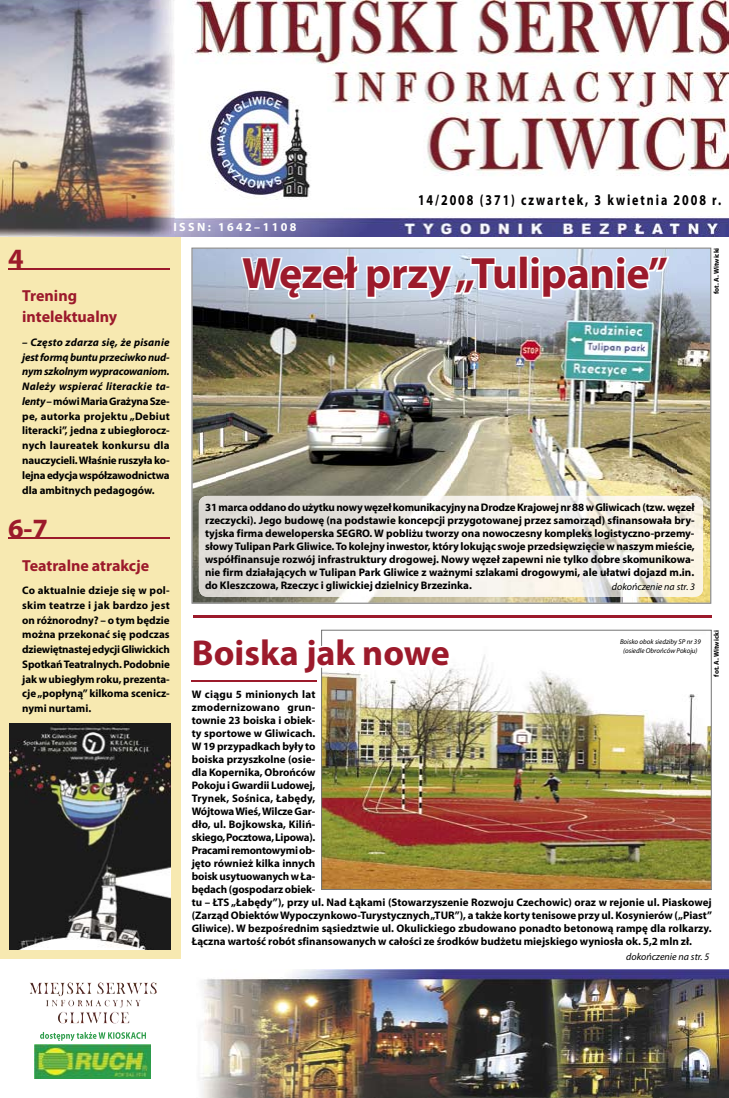
<style>
.page{position:relative;width:729px;height:1098px;background:#fff}
.page>*{position:absolute;margin:0;border:0;box-sizing:border-box;transform-origin:0 0}
.t1{font:700 44px "Myriad Pro";letter-spacing:-.01em;color:#9c1a2b}
.t2{font:700 36px "Myriad Pro";color:#9c1a2b}
.t3{font:700 28px "Myriad Pro";color:#9c1a2b}
.t4{font:700 16px/21.5px "Myriad Pro";color:#9c1a2b}
.t5{font:700 15px "Myriad Pro";letter-spacing:.16em;color:#000;scale:.8 1}
.t6{font:700 12px "Myriad Pro";letter-spacing:.2em;color:#fff}
.t7{font:700 11px/13px "Myriad Pro";color:#000;text-align:justify}
.t8{font:italic 10px "Myriad Pro";color:#000}
.t9{font:italic 7px/9px "Myriad Pro";color:#000;text-align:center}
.t10{font:700 7px "Myriad Pro";color:#000}
.s1{font-style:italic}
</style>
<div class="page">
<img style="left:191px;top:247px;width:520px;height:356px">
<div style="left:0;top:234px;width:181px;height:724px;background:#f7e9b1"></div>
<hr style="left:8px;top:268px;width:162px;height:1px;background:#9c1a2b">
<hr style="left:8px;top:537px;width:162px;height:1px;background:#9c1a2b">
<hr style="left:193px;top:615px;width:518px;height:1px;background:#9c1a2b">
<hr style="left:193px;top:617px;width:518px;height:1px;background:#9c1a2b">
<svg style="left:239px;top:254px;width:279px;height:47px"></svg>
<div style="left:518px;top:255px;width:10px;height:35px;border:3px solid #fff"></div>
<svg style="left:528px;top:254px;width:143px;height:46px"></svg>
<img style="left:199px;top:495px;width:504px;height:101px;border-radius:9px">
<img style="left:322px;top:630px;width:388px;height:258px">
<hr style="left:321px;top:630px;width:1px;height:259px;background:#747474">
<hr style="left:321px;top:888px;width:390px;height:1px;background:#747474">
<hr style="left:710px;top:630px;width:1px;height:259px;background:#747474">
<hr style="left:321px;top:629px;width:390px;height:1px;background:#747474">
<hr style="left:191px;top:680px;width:126px;height:1px;background:#9c1a2b">
<svg style="left:321px;top:629px;width:131px;height:48px"></svg>
<img style="left:10px;top:723px;width:160px;height:226px">
<div style="left:612px;top:635px;width:95px;height:24px;background:#fff"></div>
<img style="left:174px;top:0;width:554px;height:237px">
<img style="left:44px;top:969px;width:685px;height:128px">
<img style="left:0;top:0;width:174px;height:237px">
<img style="left:35px;top:1043px;width:116px;height:35px">
<img style="left:30px;top:982px;width:127px;height:23px">
<svg style="left:40px;top:1031px;width:106px;height:9px"></svg>
<p class="t6" style="left:173px;top:220px;width:125px">ISSN: 1642–1108</p>
<h3 class="t5" style="left:418px;top:191px;width:380px">14/2008 (371) czwartek, 3 kwietnia 2008 r.</h3>
<h3 class="t3" style="left:8px;top:243px;width:17px">4</h3>
<h3 class="t4" style="left:22px;top:285px;width:96px">Trening intelektualny</h3>
<p class="t7" style="left:22px;top:335px;width:149px;line-height:14.8px"><span class="s1">– Często zdarza się, że pisanie jest formą buntu przeciwko nud&shy;nym szkolnym wypracowaniom.<br>Należy wspierać literackie ta&shy;lenty</span> – mówi Maria Grażyna Sze&shy;pe, autorka projektu „Debiut literacki”, jedna z ubiegłorocz&shy;nych laureatek konkursu dla nauczycieli. Właśnie ruszyła ko&shy;lejna edycja współzawodnictwa dla ambitnych pedagogów.</p>
<h3 class="t3" style="left:8px;top:512px;width:42px">6-7</h3>
<h3 class="t4" style="left:22px;top:554px;width:128px">Teatralne atrakcje</h3>
<p class="t7" style="left:22px;top:583px;width:149px;line-height:14.8px">Co aktualnie dzieje się w pol&shy;skim teatrze i jak bardzo jest on różnorodny? – o tym będzie można przekonać się podczas dziewiętnastej edycji Gliwickich Spotkań Teatralnych. Podobnie jak w ubiegłym roku, prezenta&shy;cje „popłyną” kilkoma scenicz&shy;nymi nurtami.</p>
<h1 class="t1" style="left:242px;top:249px;width:427px">Węzeł przy „Tulipanie”</h1>
<p class="t10" style="left:712px;top:294px;width:48px;rotate:-90deg">fot. A. Witwicki</p>
<p class="t7" style="left:205px;top:500px;width:491px">31 marca oddano do użytku nowy węzeł komunikacyjny na Drodze Krajowej nr 88 w Gliwicach (tzw. węzeł rzeczycki). Jego budowę (na podstawie koncepcji przygotowanej przez samorząd) sfinansowała bry&shy;tyjska firma deweloperska SEGRO. W pobliżu tworzy ona nowoczesny kompleks logistyczno-przemy&shy;słowy Tulipan Park Gliwice. To kolejny inwestor, który lokując swoje przedsięwzięcie w naszym mieście, współfinansuje rozwój infrastruktury drogowej. Nowy węzeł zapewni nie tylko dobre skomunikowa&shy;nie firm działających w Tulipan Park Gliwice z ważnymi szlakami drogowymi, ale ułatwi dojazd m.in. do Kleszczowa, Rzeczyc i gliwickiej dzielnicy Brzezinka.</p>
<p class="t8" style="left:612px;top:581px;width:85px">dokończenie na str. 3</p>
<h2 class="t2" style="left:192px;top:633px;width:259px">Boiska jak nowe</h2>
<p class="t9" style="left:620px;top:637px;width:82px">Boisko obok siedziby SP nr 39 (osiedle Obrońców Pokoju)</p>
<p class="t10" style="left:712px;top:676px;width:48px;rotate:-90deg">fot. A. Witwicki</p>
<p class="t7" style="left:192px;top:687px;width:521px;text-align:left">W ciągu 5 minionych lat<br>zmodernizowano grun-<br>townie 23 boiska i obiek-<br>ty sportowe w Gliwicach.<br>W 19 przypadkach były to<br>boiska przyszkolne (osie-<br>dla Kopernika, Obrońców<br>Pokoju i Gwardii Ludowej,<br>Trynek, Sośnica, Łabędy,<br>Wójtowa Wieś, Wilcze Gar-<br>dło, ul. Bojkowska, Kiliń-<br>skiego, Pocztowa, Lipowa).<br>Pracami remontowymi ob-<br>jęto również kilka innych<br>boisk usytuowanych w Ła-<br>będach (gospodarz obiek-<br>tu – ŁTS „Łabędy”), przy ul. Nad Łąkami (Stowarzyszenie Rozwoju Czechowic) oraz w rejonie ul. Piaskowej (Zarząd Obiektów Wypoczynkowo-Turystycznych „TUR”), a także korty tenisowe przy ul. Kosynierów („Piast” Gliwice). W bezpośrednim sąsiedztwie ul. Okulickiego zbudowano ponadto betonową rampę dla rolkarzy.<br>Łączna wartość robót sfinansowanych w całości ze środków budżetu miejskiego wyniosła ok. 5,2 mln zł.</p>
<p class="t8" style="left:626px;top:951px;width:85px">dokończenie na str. 5</p>
</div>
